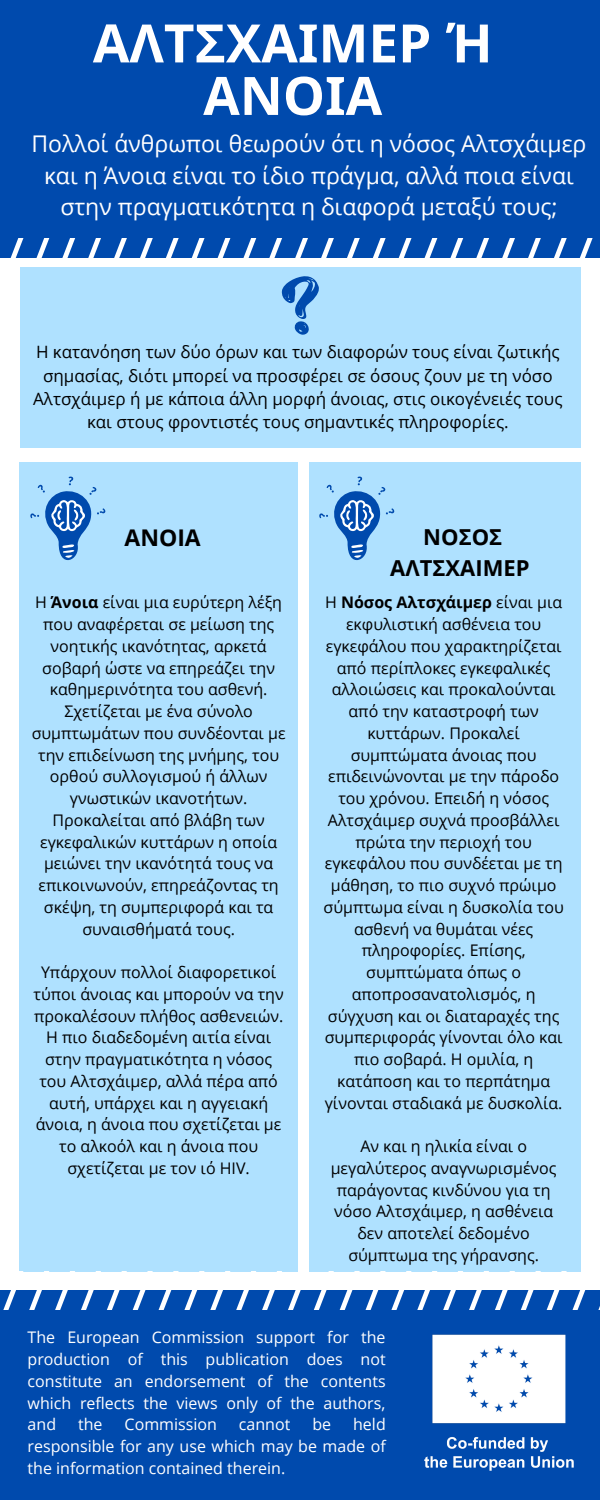
<style>
.page{position:relative;width:600px;height:1500px;background:#fff}
.page>*{position:absolute;margin:0;border:0;box-sizing:border-box;transform-origin:0 0}
.t1{font:700 53px/52.5px "Noto Sans";color:#fff;text-align:center}
.t2{font:23px/31.5px "Open Sans";color:#fff;text-align:center}
.t3{font:700 23px "Open Sans";color:#000}
.t4{font:700 22px/30.8px "Open Sans";color:#000;text-align:center}
.t5{font:17px/23.2px "Open Sans";color:#000;text-align:center}
.t6{font:16px/21.8px "Open Sans";color:#000;text-align:center}
.t7{font:16px/21.8px "Open Sans";color:#fff;text-align:justify}
.s1{font-weight:700}
</style>
<div class="page">
<div style="left:0;top:0;width:600px;height:257px;background:#004aad"></div>
<div style="left:0;top:1290px;width:600px;height:210px;background:#004aad"></div>
<div style="left:19px;top:462px;width:279px;height:810px;background:#afe1ff"></div>
<div style="left:309px;top:462px;width:271px;height:810px;background:#afe1ff"></div>
<div style="left:20px;top:267px;width:561px;height:181px;background:#afe1ff"></div>
<svg style="left:3px;top:1290px;width:597px;height:19px"></svg>
<svg style="left:0;top:239px;width:600px;height:96px"></svg>
<img style="left:424px;top:1334px;width:150px;height:137px">
<svg style="left:30px;top:477px;width:75px;height:84px"></svg>
<svg style="left:319px;top:477px;width:75px;height:84px"></svg>
<h1 class="t1" style="left:93px;top:16px;width:401px">ΑΛΤΣΧΑΙΜΕΡ Ή<br>ΑΝΟΙΑ</h1>
<h2 class="t2" style="left:32px;top:128px;width:556px">Πολλοί άνθρωποι θεωρούν ότι η νόσος Αλτσχάιμερ και η Άνοια είναι το ίδιο πράγμα, αλλά ποια είναι στην πραγματικότητα η διαφορά μεταξύ τους;</h2>
<p class="t5" style="left:33px;top:340px;width:531px">Η κατανόηση των δύο όρων και των διαφορών τους είναι ζωτικής σημασίας, διότι μπορεί να προσφέρει σε όσους ζουν με τη νόσο Αλτσχάιμερ ή με κάποια άλλη μορφή άνοιας, στις οικογένειές τους και στους φροντιστές τους σημαντικές πληροφορίες.</p>
<h2 class="t3" style="left:125px;top:521px;width:78px">ΑΝΟΙΑ</h2>
<h3 class="t4" style="left:390px;top:521px;width:141px">ΝΟΣΟΣ<br>ΑΛΤΣΧΑΙΜΕΡ</h3>
<p class="t6" style="left:32px;top:591px;width:255px">Η <span class="s1">Άνοια</span> είναι μια ευρύτερη λέξη που αναφέρεται σε μείωση της νοητικής ικανότητας, αρκετά σοβαρή ώστε να επηρεάζει την καθημερινότητα του ασθενή.<br>Σχετίζεται με ένα σύνολο συμπτωμάτων που συνδέονται με την επιδείνωση της μνήμης, του ορθού συλλογισμού ή άλλων γνωστικών ικανοτήτων.<br>Προκαλείται από βλάβη των εγκεφαλικών κυττάρων η οποία μειώνει την ικανότητά τους να επικοινωνούν, επηρεάζοντας τη σκέψη, τη συμπεριφορά και τα συναισθήματά τους.</p>
<p class="t6" style="left:34px;top:961px;width:252px">Υπάρχουν πολλοί διαφορετικοί τύποι άνοιας και μπορούν να την προκαλέσουν πλήθος ασθενειών.<br>Η πιο διαδεδομένη αιτία είναι στην πραγματικότητα η νόσος του Αλτσχάιμερ, αλλά πέρα από αυτή, υπάρχει και η αγγειακή άνοια, η άνοια που σχετίζεται με το αλκοόλ και η άνοια που σχετίζεται με τον ιό HIV.</p>
<p class="t6" style="left:324px;top:591px;width:242px">Η <span class="s1">Νόσος Αλτσχάιμερ</span> είναι μια εκφυλιστική ασθένεια του εγκεφάλου που χαρακτηρίζεται από περίπλοκες εγκεφαλικές αλλοιώσεις και προκαλούνται από την καταστροφή των κυττάρων. Προκαλεί συμπτώματα άνοιας που επιδεινώνονται με την πάροδο του χρόνου. Επειδή η νόσος<br>Αλτσχάιμερ συχνά προσβάλλει πρώτα την περιοχή του εγκεφάλου που συνδέεται με τη μάθηση, το πιο συχνό πρώιμο σύμπτωμα είναι η δυσκολία του ασθενή να θυμάται νέες πληροφορίες. Επίσης, συμπτώματα όπως ο αποπροσανατολισμός, η σύγχυση και οι διαταραχές της συμπεριφοράς γίνονται όλο και πιο σοβαρά. Η ομιλία, η κατάποση και το περπάτημα γίνονται σταδιακά με δυσκολία.</p>
<p class="t6" style="left:331px;top:1135px;width:227px">Αν και η ηλικία είναι ο μεγαλύτερος αναγνωρισμένος παράγοντας κινδύνου για τη νόσο Αλτσχάιμερ, η ασθένεια δεν αποτελεί δεδομένο σύμπτωμα της γήρανσης.</p>
<p class="t7" style="left:28px;top:1326px;width:360px">The European Commission support for the production of this publication does not constitute an endorsement of the contents which reflects the views only of the authors, and</p>
<p class="t7" style="left:28px;top:1413px;width:360px;text-indent:326px">held responsible for any use which may be made of the information contained therein.</p>
<p class="t7" style="left:78px;top:1413px;width:26px">the</p>
<p class="t7" style="left:125px;top:1413px;width:94px">Commission</p>
<p class="t7" style="left:239px;top:1413px;width:53px">cannot</p>
<p class="t7" style="left:312px;top:1413px;width:20px">be</p>
</div>
